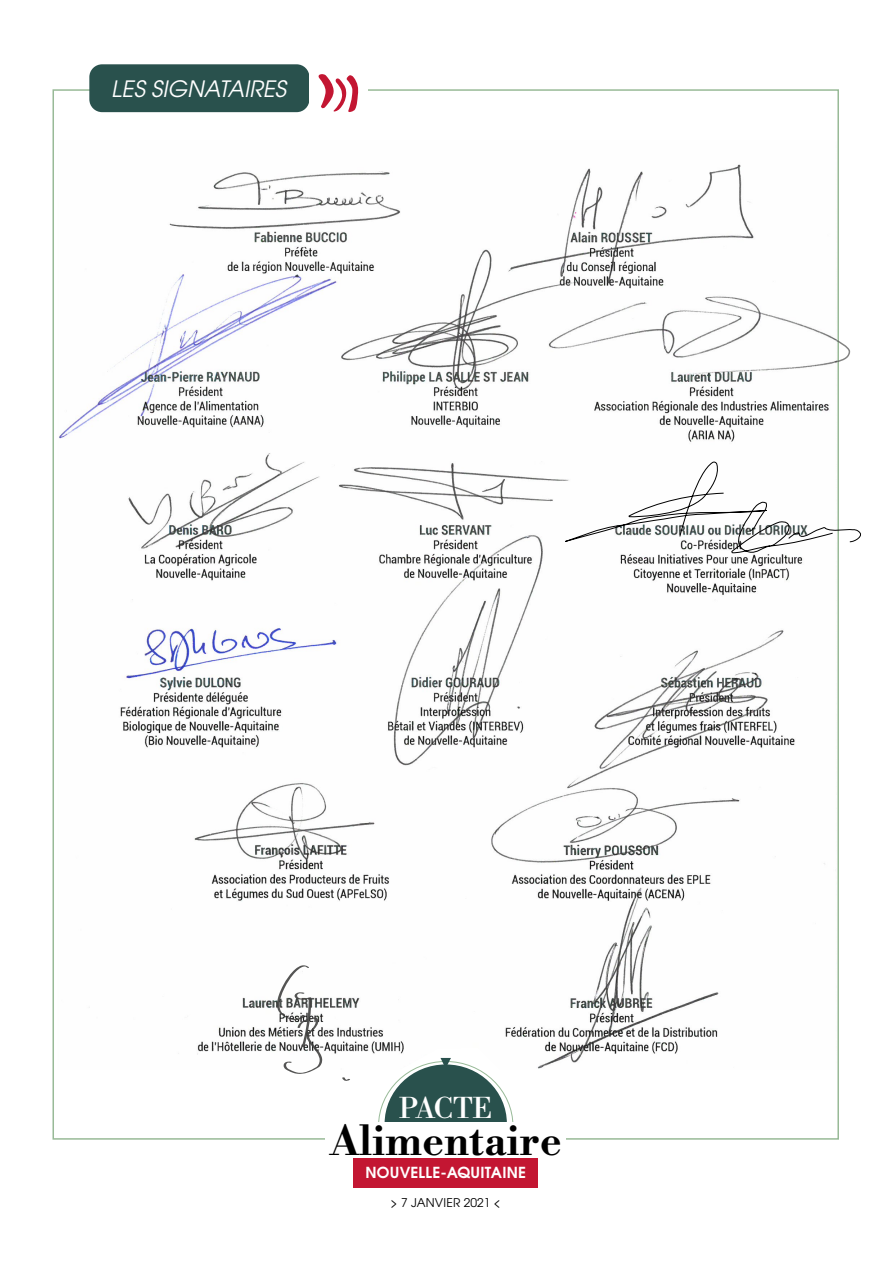
<style>
.page{position:relative;width:893px;height:1263px;background:#fff}
.page>*{position:absolute;margin:0;border:0;box-sizing:border-box;transform-origin:0 0}
.t1{font:66.6px "Lion";color:#c31632}
.t2{font:700 40.65px "Libre Bodoni";color:#000}
.t3{font:28.05px "Libre Bodoni";letter-spacing:-.025em;color:#fff}
.t4{font:italic 22.5px "Te X Gyre Adventor";color:#fff}
.t5{font:700 15.15px "Te X Gyre Adventor";letter-spacing:.015em;color:#fff}
.t6{font:12px "Te X Gyre Adventor";letter-spacing:.015em;color:#000}
</style>
<div class="page">
<div style="left:89px;top:64px;width:220px;height:48px;background:#29514d;border-radius:13px"></div>
<div style="left:353px;top:1158px;width:185px;height:30px;background:#c31632"></div>
<svg style="left:378px;top:1069px;width:136px;height:53px"></svg>
<img style="left:59px;top:164px;width:777px;height:905px">
<svg style="left:833px;top:339px;width:18px;height:25px"></svg>
<svg style="left:277px;top:965px;width:45px;height:109px"></svg>
<svg style="left:342px;top:1077px;width:8px;height:4px"></svg>
<svg style="left:564px;top:461px;width:297px;height:94px"></svg>
<h3 class="t4" style="left:112px;top:71px;width:176px">LES SIGNATAIRES</h3>
<h1 class="t1" style="left:318px;top:60px;width:42px">A</h1>
<h3 class="t3" style="left:399px;top:1092px;width:94px">PACTE</h3>
<h2 class="t2" style="left:330px;top:1117px;width:234px">Alimentaire</h2>
<p class="t5" style="left:365px;top:1159px;width:162px">NOUVELLE-AQUITAINE</p>
<p class="t6" style="left:391px;top:1193px;width:112px">&gt; 7 JANVIER 2021 &lt;</p>
</div>
